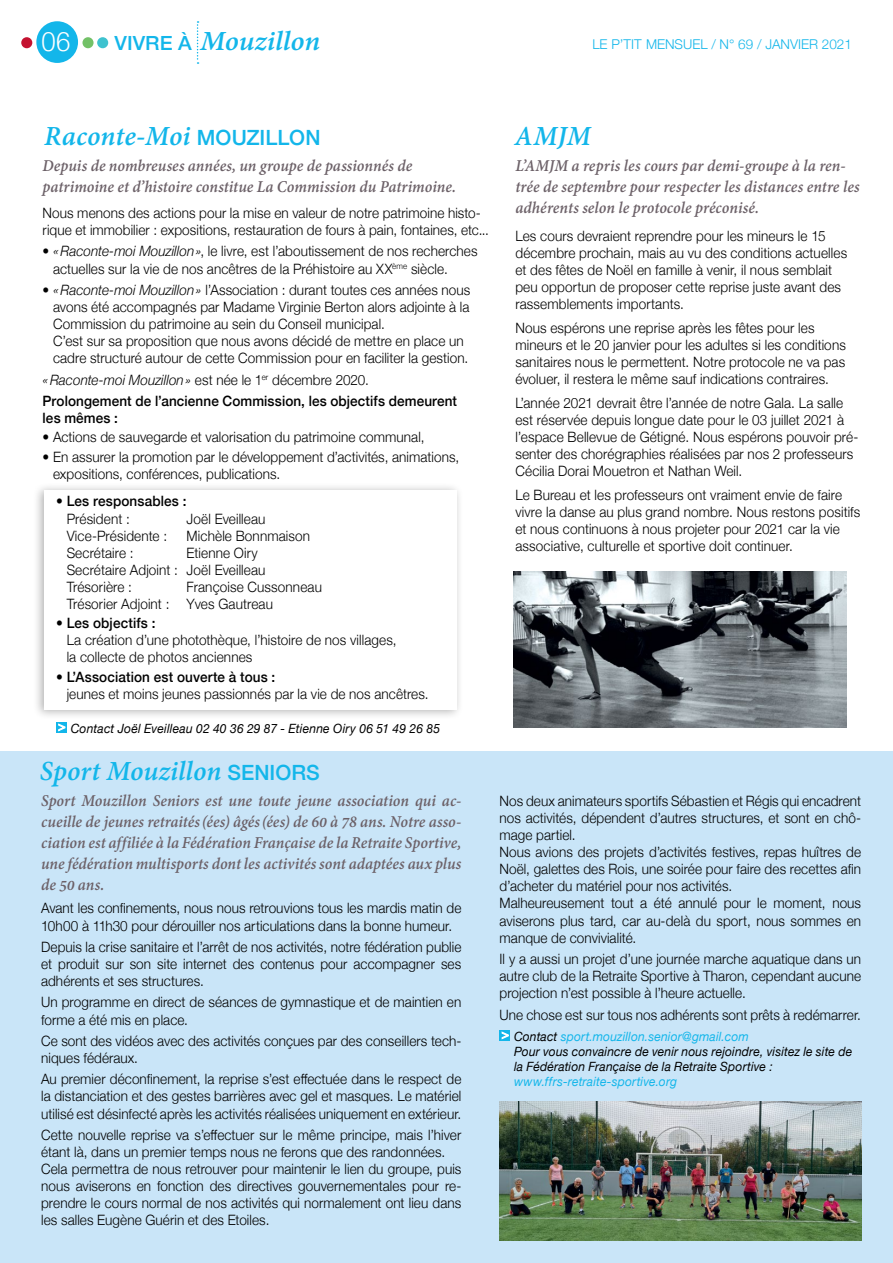
<style>
.page{position:relative;width:893px;height:1263px;background:#fff}
.page>*{position:absolute;margin:0;border:0;box-sizing:border-box;transform-origin:0 0}
.t1{font:italic 700 30px "Adobe Devanagari";color:#13b6ea}
.t2{font:italic 700 30px "Adobe Devanagari";color:#13b6ea;scale:1.05 1}
.t3{font:300 27px "Helvetica Neue";color:#fff;scale:.95 1}
.t4{font:500 19.5px "Helvetica Neue";color:#13b6ea;scale:1.05 1}
.t5{font:italic 700 18px/21px "Adobe Devanagari";color:#6c6168;scale:.95 1}
.t6{font:300 14.25px/17.1px "Helvetica Neue";letter-spacing:.005em;color:#000;scale:.95 1}
.t7{font:500 14.25px/21.3px "Helvetica Neue";letter-spacing:.01em;color:#000;scale:.95 1}
.t8{font:300 13.5px "Helvetica Neue";color:#13b6ea}
.t9{font:italic 12.75px/15px "Helvetica Neue";letter-spacing:.01em;color:#000;scale:.95 1}
.t10{font:italic 12.75px "Helvetica Neue";letter-spacing:.01em;color:#13b6ea;scale:.95 1}
.s1{font-family:"Helvetica Neue";font-weight:500;font-style:normal;font-size:19.5px}
.s2{font-family:"Helvetica Neue";font-weight:500;font-style:normal;font-size:21px}
.s3{font-style:italic}
.s4{font-weight:300;font-style:italic}
.s5{font-weight:300}
.s6{font-weight:500}
.s7{color:#13b6ea}
</style>
<div class="page">
<svg style="left:197px;top:21px;width:2px;height:43px"></svg>
<div style="left:82px;top:37px;width:12px;height:11px;background:#73c167;border-radius:50%"></div>
<div style="left:97px;top:37px;width:11px;height:11px;background:#3ec2cf;border-radius:50%"></div>
<div style="left:36px;top:21px;width:42px;height:42px;background:#13b6ea;border-radius:50%"></div>
<div style="left:21px;top:37px;width:11px;height:11px;background:#c41230;border-radius:50%"></div>
<div style="left:0;top:752px;width:893px;height:511px;background:#c9e5f8"></div>
<div style="left:33px;top:483px;width:431px;height:237px;background:#000;opacity:.3"></div>
<div style="left:45px;top:490px;width:412px;height:219px;background:#fff"></div>
<div style="left:56px;top:722px;width:11px;height:11px;background:#13b6ea"></div>
<svg style="left:58px;top:723px;width:8px;height:9px"></svg>
<div style="left:500px;top:1030px;width:10px;height:11px;background:#13b6ea"></div>
<svg style="left:501px;top:1031px;width:8px;height:9px"></svg>
<img style="left:513px;top:572px;width:334px;height:156px">
<img style="left:500px;top:1101px;width:361px;height:139px">
<h2 class="t3" style="left:42px;top:20px;width:32px">06</h2>
<h3 class="t4" style="left:115px;top:27px;width:12px">VIVRE</h3>
<h1 class="t2" style="left:178px;top:23px;width:137px"><span class="s1">à</span> Mouzillon</h1>
<p class="t8" style="left:592px;top:33px;width:261px">le p’tit Mensuel / N° 69 / Janvier 2021</p>
<h1 class="t1" style="left:44px;top:119px;width:278px">Raconte-Moi <span class="s2">Mouzillon</span></h1>
<p class="t5" style="left:43px;top:157px;width:437px">Depuis de nombreuses années, un groupe de passionnés de patrimoine et d’histoire constitue La Commission du Patrimoine.</p>
<p class="t6" style="left:43px;top:203px;width:471px">Nous menons des actions pour la mise en valeur de notre patrimoine histo&shy;rique et immobilier : expositions, restauration de fours à pain, fontaines, etc...</p>
<p class="t6" style="left:53px;top:242px;width:448px;text-indent:-10px">• <span class="s3">«Raconte-moi Mouzillon»</span>, le livre, est l’aboutissement de nos recherches actuelles sur la vie de nos ancêtres de la Préhistoire au XX<sup>ème</sup> siècle.</p>
<p class="t6" style="left:53px;top:280px;width:441px;text-indent:-10px">• <span class="s3">«Raconte-moi Mouzillon»</span> l’Association : durant toutes ces années nous avons été accompagnés par Madame Virginie Berton alors adjointe à la Commission du patrimoine au sein du Conseil municipal.<br>C’est sur sa proposition que nous avons décidé de mettre en place un cadre structuré autour de cette Commission pour en faciliter la gestion.</p>
<p class="t7" style="left:43px;top:368px;width:438px"><span class="s4">«Raconte-moi Mouzillon»</span> <span class="s5">est née le 1</span><sup>er</sup> <span class="s5">décembre 2020.<br></span>Prolongement de l’ancienne Commission, les objectifs demeurent</p>
<p class="t7" style="left:43px;top:406px;width:81px">les mêmes :</p>
<p class="t6" style="left:43px;top:428px;width:403px">• Actions de sauvegarde et valorisation du patrimoine communal,</p>
<p class="t6" style="left:53px;top:447px;width:429px;text-indent:-10px">• En assurer la promotion par le développement d’activités, animations, expositions, conférences, publications.</p>
<p class="t7" style="left:67px;top:492px;width:128px;line-height:17.1px;text-indent:-11px"><span class="s5">•</span> Les responsables :<br><span class="s5">Président :</span></p>
<p class="t6" style="left:67px;top:509px;width:258px;text-indent:120px">Joël Eveilleau<br>Vice-Présidente : M ichèle Bonnmaison<br>Secrétaire : E</p>
<p class="t6" style="left:67px;top:543px;width:211px;text-indent:128px">tienne Oiry<br>Secrétaire Adjoint : Joël Eveilleau<br>Trésorière :</p>
<p class="t6" style="left:67px;top:577px;width:270px;text-indent:120px">Françoise Cussonneau<br>Trésorier Adjoint : Yves Gautreau</p>
<p class="t6" style="left:67px;top:613px;width:349px;text-indent:-11px">• <span class="s6">Les objectifs :<br></span>La création d’une photothèque, l’histoire de nos villages, la collecte de photos anciennes</p>
<p class="t6" style="left:67px;top:667px;width:382px;text-indent:-11px">• <span class="s6">L’Association est ouverte à tous :<br></span>jeunes et moins jeunes passionnés par la vie de nos ancêtres.</p>
<p class="t9" style="left:71px;top:721px;width:390px">Contact Joël Eveilleau 02 40 36 29 87 - Etienne Oiry 06 51 49 26 85</p>
<h1 class="t1" style="left:40px;top:754px;width:274px">Sport Mouzillon <span class="s2">Seniors</span></h1>
<p class="t5" style="left:41px;top:792px;width:444px;text-align:justify">Sport Mouzillon Seniors est une toute jeune association qui ac&shy;cueille de jeunes retraités (ées) âgés (ées) de 60 à 78 ans. Notre asso&shy;ciation est affiliée à la Fédération Française de la Retraite Sportive, une fédération multisports dont les activités sont adaptées aux plus de 50 ans.</p>
<p class="t6" style="left:41px;top:899px;width:444px">Avant les confinements, nous nous retrouvions tous les mardis matin de<br>10h00 à 11h30 pour dérouiller nos articulations dans la bonne humeur.</p>
<p class="t6" style="left:41px;top:937px;width:444px;text-align:justify">Depuis la crise sanitaire et l’arrêt de nos activités, notre fédération publie et produit sur son site internet des contenus pour accompagner ses adhérents et ses structures.</p>
<p class="t6" style="left:41px;top:993px;width:444px">Un programme en direct de séances de gymnastique et de maintien en forme a été mis en place.</p>
<p class="t6" style="left:41px;top:1031px;width:444px">Ce sont des vidéos avec des activités conçues par des conseillers tech&shy;niques fédéraux.</p>
<p class="t6" style="left:41px;top:1070px;width:444px;text-align:justify">Au premier déconfinement, la reprise s’est effectuée dans le respect de la distanciation et des gestes barrières avec gel et masques. Le matériel utilisé est désinfecté après les activités réalisées uniquement en extérieur.</p>
<p class="t6" style="left:41px;top:1125px;width:444px">Cette nouvelle reprise va s’effectuer sur le même principe, mais l’hiver étant là, dans un premier temps nous ne ferons que des randonnées.<br>Cela permettra de nous retrouver pour maintenir le lien du groupe, puis nous aviserons en fonction des directives gouvernementales pour re&shy;prendre le cours normal de nos activités qui normalement ont lieu dans les salles Eugène Guérin et des Etoiles.</p>
<h1 class="t1" style="left:514px;top:119px;width:78px">AMJM</h1>
<p class="t5" style="left:515px;top:157px;width:364px">L’AMJM a repris les cours par demi-groupe à la ren&shy;trée de septembre pour respecter les distances entre les adhérents selon le protocole préconisé.</p>
<p class="t6" style="left:515px;top:226px;width:351px">Les cours devraient reprendre pour les mineurs le 15 décembre prochain, mais au vu des conditions actuelles et des fêtes de Noël en famille à venir, il nous semblait peu opportun de proposer cette reprise juste avant des rassemblements importants.</p>
<p class="t6" style="left:515px;top:318px;width:349px">Nous espérons une reprise après les fêtes pour les mineurs et le 20 janvier pour les adultes si les conditions sanitaires nous le permettent. Notre protocole ne va pas évoluer, il restera le même sauf indications contraires.</p>
<p class="t6" style="left:515px;top:393px;width:363px">L’année 2021 devrait être l’année de notre Gala. La salle est réservée depuis longue date pour le 03 juillet 2021 à l’espace Bellevue de Gétigné. Nous espérons pouvoir pré&shy;senter des chorégraphies réalisées par nos 2 professeurs Cécilia Dorai Mouetron et Nathan Weil.</p>
<p class="t6" style="left:515px;top:485px;width:365px">Le Bureau et les professeurs ont vraiment envie de faire vivre la danse au plus grand nombre. Nous restons positifs et nous continuons à nous projeter pour 2021 car la vie associative, culturelle et sportive doit continuer.</p>
<p class="t6" style="left:500px;top:791px;width:382px">Nos deux animateurs sportifs Sébastien et Régis qui encadrent nos activités, dépendent d’autres structures, et sont en chô&shy;mage partiel.<br>Nous avions des projets d’activités festives, repas huîtres de Noël, galettes des Rois, une soirée pour faire des recettes afin d’acheter du matériel pour nos activités.<br>Malheureusement tout a été annulé pour le moment, nous aviserons plus tard, car au-delà du sport, nous sommes en manque de convivialité.</p>
<p class="t6" style="left:500px;top:949px;width:382px;text-align:justify">Il y a aussi un projet d’une journée marche aquatique dans un autre club de la Retraite Sportive à Tharon, cependant aucune projection n’est possible à l’heure actuelle.</p>
<p class="t6" style="left:500px;top:1005px;width:382px">Une chose est sur tous nos adhérents sont prêts à redémarrer.</p>
<p class="t9" style="left:514px;top:1029px;width:357px">Contact <span class="s7">sport.mouzillon.senior@gmail.com<br></span>Pour vous convaincre de venir nous rejoindre, visitez le site de la Fédération Française de la Retraite Sportive :</p>
<p class="t10" style="left:514px;top:1072px;width:173px">www.ffrs-retraite-sportive.org</p>
</div>
